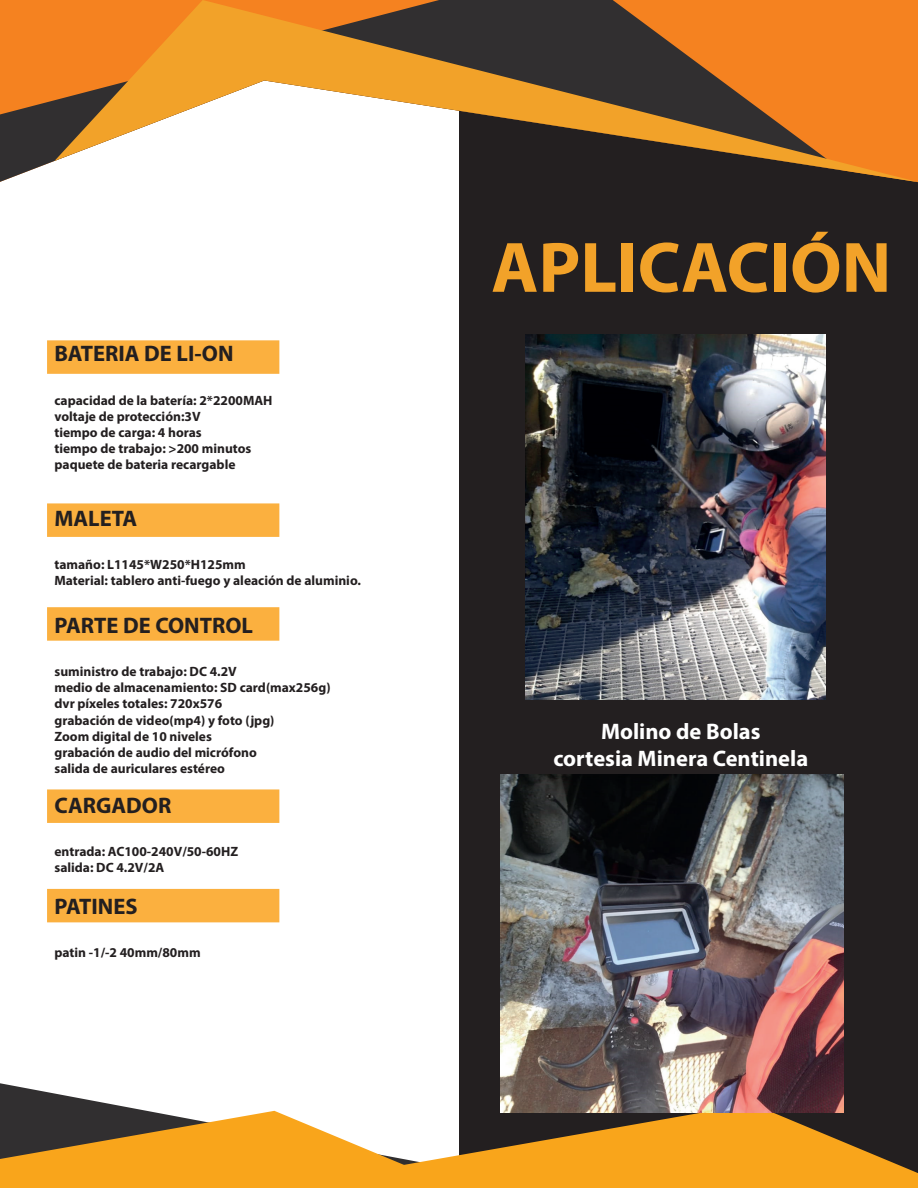
<style>
.page{position:relative;width:918px;height:1188px;background:#fff}
.page>*{position:absolute;margin:0;border:0;box-sizing:border-box;transform-origin:0 0}
.t1{font:700 72px "Myriad Pro";color:#f2a229}
.t2{font:700 22.5px "Myriad Pro";color:#231f20}
.t3{font:700 22.5px/27px "Myriad Pro";color:#fff;text-align:center}
.t4{font:700 13.5px/16.2px "Myriad Pro";color:#231f20}
</style>
<div class="page">
<div style="left:47px;top:889px;width:232px;height:33px;background:#fbb03f"></div>
<div style="left:47px;top:789px;width:232px;height:34px;background:#fbb03f;border:4px solid #fbb03f"></div>
<div style="left:47px;top:607px;width:232px;height:34px;background:#fbb03f;border:4px solid #fbb03f"></div>
<div style="left:47px;top:503px;width:232px;height:34px;background:#fbb03f;border:4px solid #fbb03f"></div>
<div style="left:47px;top:340px;width:232px;height:34px;background:#fbb03f;border:4px solid #fbb03f"></div>
<div style="left:459px;top:76px;width:459px;height:1112px;background:#231f20"></div>
<svg style="left:0;top:0;width:54px;height:182px;background:#b06b32"></svg>
<svg style="left:54px;top:0;width:864px;height:182px"></svg>
<svg style="left:0;top:1083px;width:501px;height:28px"></svg>
<svg style="left:0;top:1111px;width:272px;height:77px;background:#c18728"></svg>
<svg style="left:272px;top:1104px;width:646px;height:84px;fill:#f9a51b"></svg>
<img style="left:525px;top:335px;width:301px;height:365px">
<img style="left:501px;top:775px;width:343px;height:337px">
<h2 class="t2" style="left:54px;top:339px;width:181px">BATERIA DE LI-ON</h2>
<p class="t4" style="left:54px;top:392px;width:220px">capacidad de la batería: 2*2200MAH voltaje de protección:3V<br>tiempo de carga: 4 horas<br>tiempo de trabajo: &gt;200 minutos paquete de bateria recargable</p>
<h2 class="t2" style="left:54px;top:503px;width:84px">MALETA</h2>
<p class="t4" style="left:54px;top:556px;width:308px">tamaño: L1145*W250*H125mm<br>Material: tablero anti-fuego y aleación de aluminio.</p>
<h2 class="t2" style="left:54px;top:611px;width:200px">PARTE DE CONTROL</h2>
<p class="t4" style="left:54px;top:663px;width:278px">suministro de trabajo: DC 4.2V<br>medio de almacenamiento: SD card(max256g) dvr píxeles totales: 720x576<br>grabación de video(mp4) y foto (jpg)<br>Zoom digital de 10 niveles<br>grabación de audio del micrófono<br>salida de auriculares estéreo</p>
<h2 class="t2" style="left:54px;top:791px;width:118px">CARGADOR</h2>
<p class="t4" style="left:54px;top:843px;width:185px">entrada: AC100-240V/50-60HZ salida: DC 4.2V/2A</p>
<h2 class="t2" style="left:54px;top:891px;width:85px">PATINES</h2>
<p class="t4" style="left:54px;top:944px;width:148px">patin -1/-2 40mm/80mm</p>
<h1 class="t1" style="left:491px;top:221px;width:402px">APLICACIÓN</h1>
<h2 class="t3" style="left:553px;top:717px;width:256px">Molino de Bolas<br>cortesia Minera Centinela</h2>
</div>
